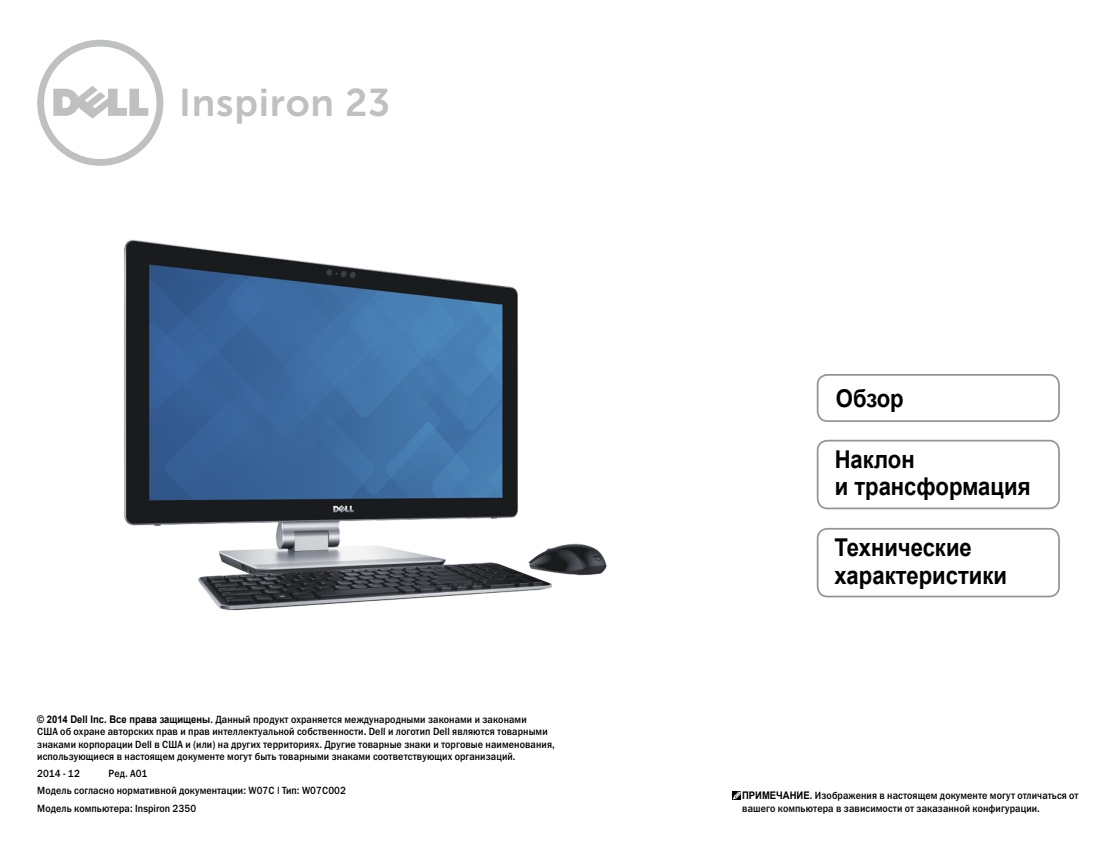
<style>
.page{position:relative;width:1117px;height:844px;background:#fff}
.page>*{position:absolute;margin:0;border:0;box-sizing:border-box;transform-origin:0 0}
.t1{font:38.5px "Museo Sans For Dell 700";letter-spacing:.02em;color:#bec0c2}
.t2{font:700 24.5px/28px "Arial";color:#000;scale:.9 1}
.t3{font:10.5px/12.2px "Franklin Gothic Medium C";letter-spacing:.01em;color:#000;scale:.9 1}
.s1{font-family:"Arial";font-weight:700}
</style>
<div class="page">
<div style="left:816px;top:527px;width:243px;height:70px;border:2px solid #939598;border-radius:10px"></div>
<div style="left:816px;top:439px;width:243px;height:70px;border:2px solid #939598;border-radius:10px"></div>
<div style="left:816px;top:374px;width:243px;height:48px;border:2px solid #939598;border-radius:10px"></div>
<img style="left:124px;top:239px;width:483px;height:372px">
<svg style="left:37px;top:40px;width:126px;height:126px"></svg>
<div style="left:732px;top:791px;width:8px;height:9px;background:#000"></div>
<svg style="left:733px;top:791px;width:7px;height:8px"></svg>
<h1 class="t1" style="left:179px;top:81px;width:212px">Inspiron 23</h1>
<p class="t3" style="left:37px;top:713px;width:576px"><span class="s1">© 2014 Dell Inc. Все права защищены</span>. Данный продукт охраняется международными законами и законами<br>США об охране авторских прав и прав интеллектуальной собственности. Dell и логотип Dell являются товарными знаками корпорации Dell в США и (или) на других территориях. Другие товарные знаки и торговые наименования, использующиеся в настоящем документе могут быть товарными знаками соответствующих организаций.</p>
<p class="t3" style="left:37px;top:767px;width:49px">2014 - 12</p>
<p class="t3" style="left:37px;top:764px;width:344px;line-height:17.2px;text-indent:71px">Ред. A01<br>Модель согласно нормативной документации: W07C | Тип: W07C002<br>Модель компьютера: Inspiron 2350</p>
<h2 class="t2" style="left:835px;top:385px;width:77px">Обзор</h2>
<h2 class="t2" style="left:834px;top:447px;width:219px;line-height:26.2px">Наклон<br>и трансформация</h2>
<h2 class="t2" style="left:834px;top:533px;width:193px">Технические характеристики</h2>
<p class="t3" style="left:742px;top:789px;width:375px"><span class="s1">ПРИМЕЧАНИЕ.</span> Изображения в настоящем документе могут отличаться от вашего компьютера в зависимости от заказанной конфигурации.</p>
</div>
